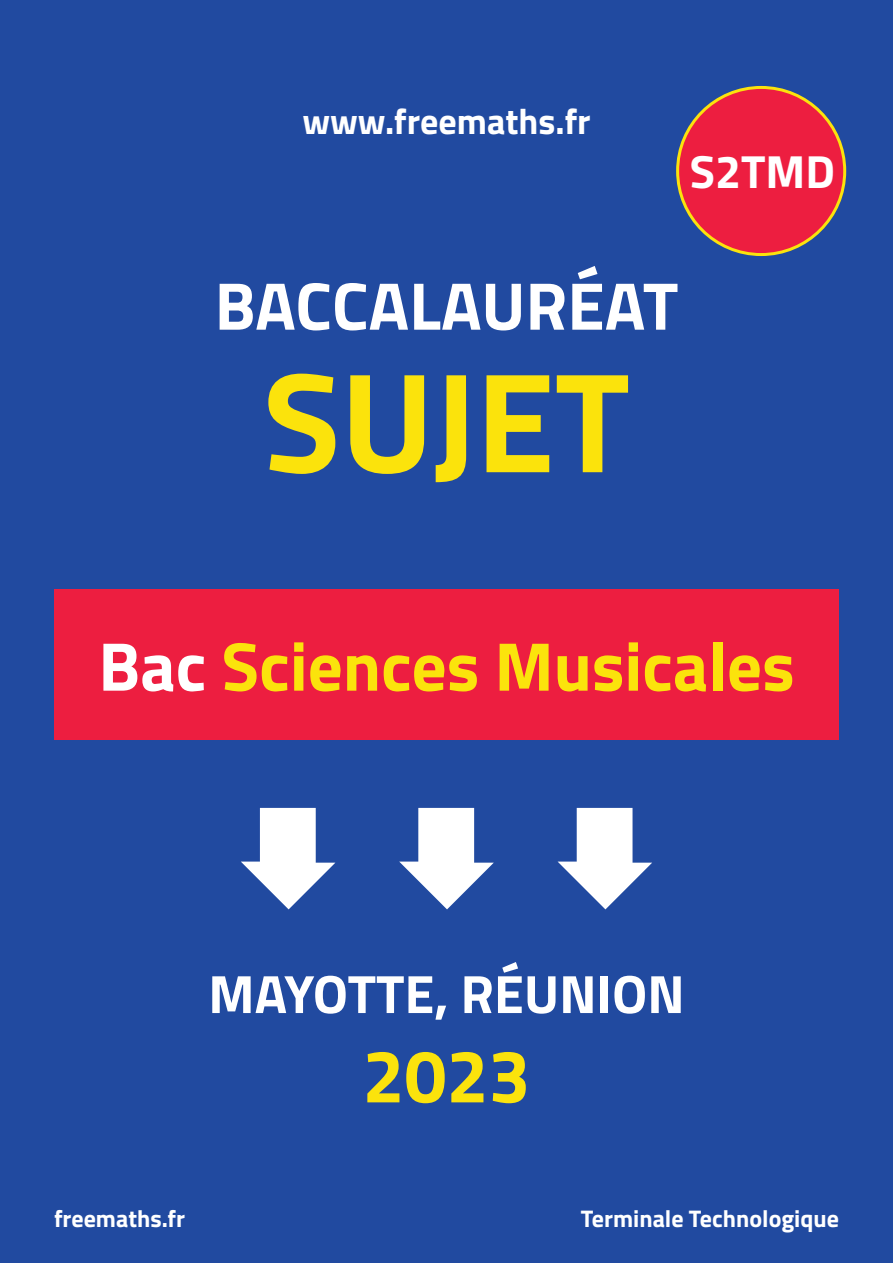
<style>
.page{position:relative;width:893px;height:1263px;background:#214aa0}
.page>*{position:absolute;margin:0;border:0;box-sizing:border-box;transform-origin:0 0}
.t1{font:700 142.5px "Titillium";color:#fbe30c}
.t2{font:700 75px "Titillium";color:#fbe30c}
.t3{font:700 69px "Titillium";color:#fbe30c}
.t4{font:700 67.5px "Titillium";color:#fff}
.t5{font:700 54px "Titillium";color:#fff}
.t6{font:700 46.5px "Titillium";color:#fff}
.t7{font:700 36px "Titillium";color:#fff}
.t8{font:700 24px "Titillium";color:#fff}
.s1{color:#fff}
</style>
<div class="page">
<svg style="left:241px;top:808px;width:94px;height:101px"></svg>
<svg style="left:399px;top:808px;width:95px;height:101px"></svg>
<svg style="left:558px;top:808px;width:94px;height:101px"></svg>
<div style="left:54px;top:589px;width:785px;height:151px;background:#ed1e40"></div>
<div style="left:678px;top:87px;width:167px;height:168px;background:#ed1e40;border-radius:50%"></div>
<h3 class="t7" style="left:302px;top:94px;width:290px">www.freemaths.fr</h3>
<h3 class="t6" style="left:690px;top:137px;width:147px">S2TMD</h3>
<h3 class="t4" style="left:215px;top:254px;width:465px">BACCALAURÉAT</h3>
<h1 class="t1" style="left:263px;top:313px;width:368px">SUJET</h1>
<h3 class="t3" style="left:98px;top:614px;width:698px"><span class="s1">Bac</span> Sciences Musicales</h3>
<p class="t5" style="left:208px;top:953px;width:478px">MAYOTTE, RÉUNION</p>
<h2 class="t2" style="left:362px;top:1019px;width:169px">2023</h2>
<p class="t8" style="left:54px;top:1200px;width:133px">freemaths.fr</p>
<p class="t8" style="left:581px;top:1200px;width:260px">Terminale Technologique</p>
</div>
